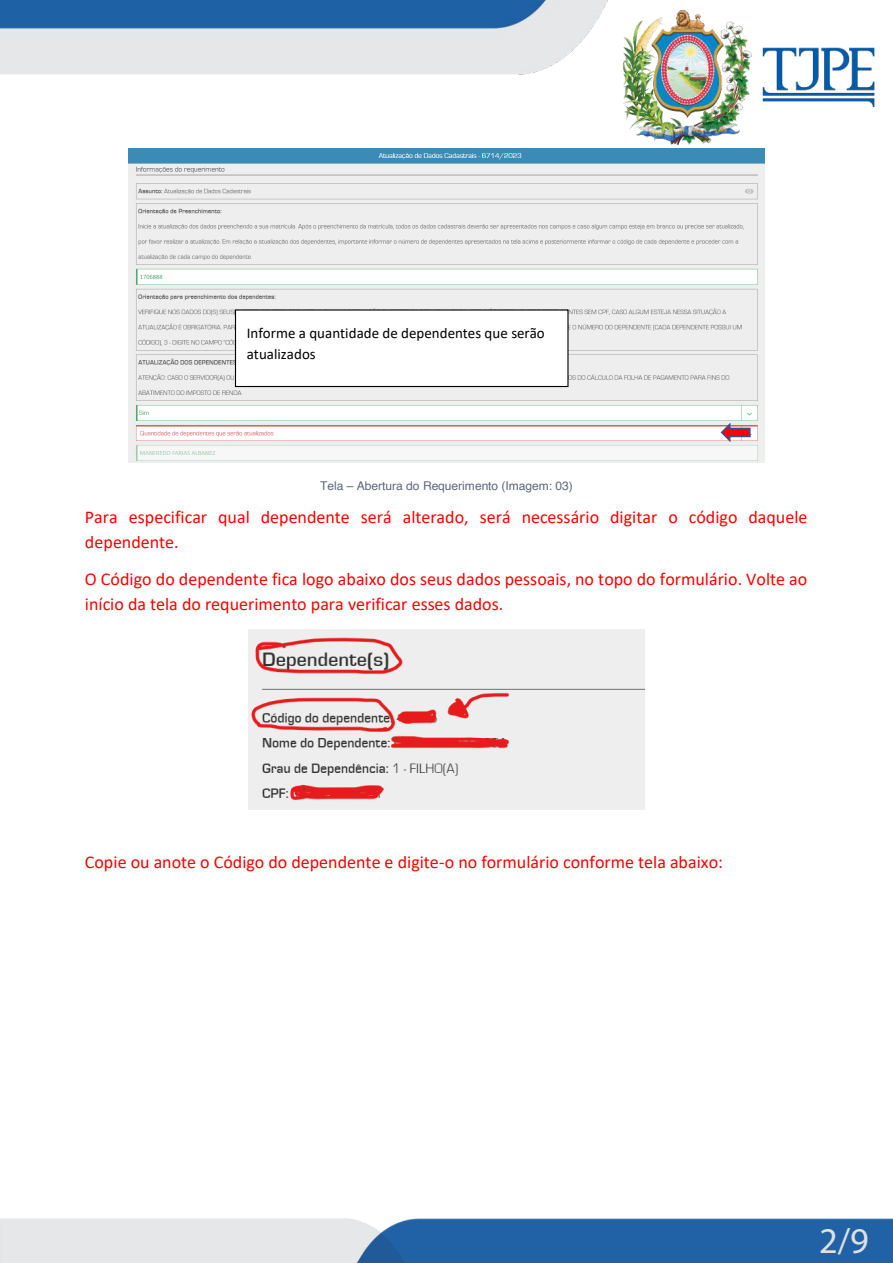
<style>
.page{position:relative;width:893px;height:1263px;background:#fff}
.page>*{position:absolute;margin:0;border:0;box-sizing:border-box;transform-origin:0 0}
.t1{font:36.3px "Myriad Pro";color:#dfe1e1}
.t2{font:18px/25px "Calibri";color:#f00}
.t3{font:15px/21.1px "Calibri";color:#000}
.t4{font:12px "Helvetica";letter-spacing:-.005em;color:#5b677d}
</style>
<div class="page">
<img style="left:0;top:0;width:875px;height:149px">
<img style="left:0;top:1218px;width:893px;height:45px">
<img style="left:128px;top:149px;width:637px;height:314px">
<img style="left:248px;top:629px;width:396px;height:180px">
<svg style="left:720px;top:421px;width:31px;height:23px"></svg>
<div style="left:236px;top:310px;width:332px;height:76px;background:#fff"></div>
<div style="left:235px;top:309px;width:334px;height:78px;border:1px solid #000"></div>
<p class="t3" style="left:247px;top:322px;width:299px">Informe a quantidade de dependentes que serão atualizados</p>
<p class="t4" style="left:320px;top:476px;width:254px">Tela – Abertura do Requerimento (Imagem: 03)</p>
<p class="t2" style="left:85px;top:504px;width:724px">Para especificar qual dependente será alterado, será necessário digitar o código daquele dependente.</p>
<p class="t2" style="left:85px;top:566px;width:724px">O Código do dependente fica logo abaixo dos seus dados pessoais, no topo do formulário. Volte ao início da tela do requerimento para verificar esses dados.</p>
<p class="t2" style="left:85px;top:849px;width:639px">Copie ou anote o Código do dependente e digite-o no formulário conforme tela abaixo:</p>
<h1 class="t1" style="left:819px;top:1218px;width:51px">2/9</h1>
</div>
